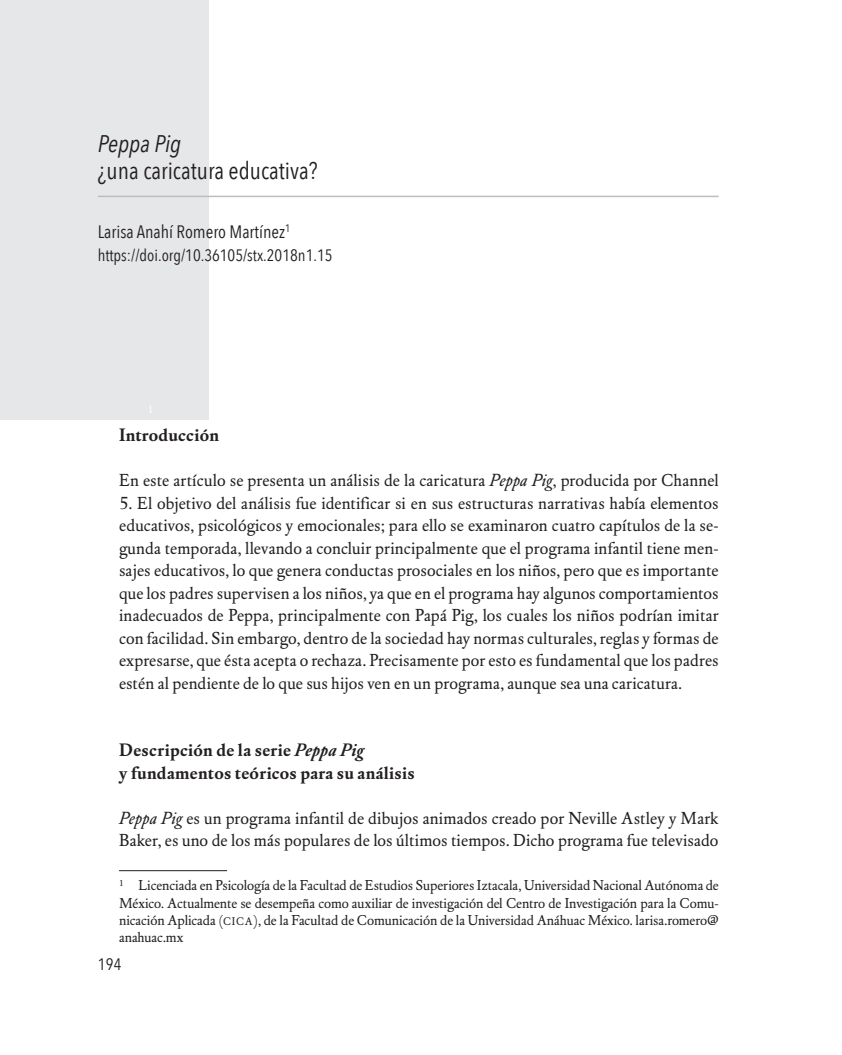
<style>
.page{position:relative;width:842px;height:1055px;background:#fff}
.page>*{position:absolute;margin:0;border:0;box-sizing:border-box;transform-origin:0 0}
.tit_1{font:24px/27px "Avenir Next Condensed";color:#231f20}
.Tit_2{font:700 18px/22.5px "DTL Elzevir ST";letter-spacing:.015em;color:#231f20}
.autor{font:18px "Avenir Next Condensed";color:#231f20}
.Prim_parr{font:17.25px/22.5px "DTL Elzevir T";letter-spacing:.015em;color:#231f20;text-align:justify}
.autor-2{font:16.5px "Avenir Next Condensed";color:#231f20}
.footnote{font:14.25px/17.2px "DTL Elzevir T";color:#231f20;text-align:justify}
.t1{font:10.35px "DTL Elzevir T";color:#fff}
.s1{font-style:italic}
.s2{font-size:10.95px}
</style>
<div class="page">
<div style="left:0;top:0;width:208px;height:419px;background:#e6e7e9"></div>
<hr style="left:119px;top:870px;width:108px;height:1px;background:#231f20">
<hr style="left:98px;top:196px;width:621px;height:1px;background:#bcbdc0">
<p class="tit_1" style="left:98px;top:129px;width:221px"><span class="s1">Peppa Pig<br></span>¿una caricatura educativa?</p>
<p class="autor" style="left:98px;top:217px;width:194px">Larisa Anahí Romero Martínez<sup>1</sup></p>
<p class="autor-2" style="left:98px;top:241px;width:236px">https://doi.org/10.36105/stx.2018n1.15</p>
<p class="t1" style="left:148px;top:403px;width:7px">1</p>
<p class="Tit_2" style="left:119px;top:424px;width:102px">Introducción</p>
<p class="Prim_parr" style="left:119px;top:469px;width:601px">En este artículo se presenta un análisis de la caricatura <span class="s1">Peppa Pig</span>, producida por Channel</p>
<p class="Prim_parr" style="left:119px;top:491px;width:601px">5. El objetivo del análisis fue identificar si en sus estructuras narrativas había elementos educativos, psicológicos y emocionales; para ello se examinaron cuatro capítulos de la se&shy;gunda temporada, llevando a concluir principalmente que el programa infantil tiene men&shy;sajes educativos, lo que genera conductas prosociales en los niños, pero que es importante que los padres supervisen a los niños, ya que en el programa hay algunos comportamientos inadecuados de Peppa, principalmente con Papá Pig, los cuales los niños podrían imitar con facilidad. Sin embargo, dentro de la sociedad hay normas culturales, reglas y formas de expresarse, que ésta acepta o rechaza. Precisamente por esto es fundamental que los padres estén al pendiente de lo que sus hijos ven en un programa, aunque sea una caricatura.</p>
<p class="Tit_2" style="left:119px;top:739px;width:297px">Descripción de la serie <span class="s1">Peppa Pig<br></span>y fundamentos teóricos para su análisis</p>
<p class="Prim_parr" style="left:119px;top:806px;width:601px"><span class="s1">Peppa Pig</span> es un programa infantil de dibujos animados creado por Neville Astley y Mark<br>Baker, es uno de los más populares de los últimos tiempos. Dicho programa fue televisado</p>
<p class="footnote" style="left:119px;top:877px;width:601px"><sup>1</sup> Licenciada en Psicología de la Facultad de Estudios Superiores Iztacala, Universidad Nacional Autónoma de México. Actualmente se desempeña como auxiliar de investigación del Centro de Investigación para la Comu&shy;nicación Aplicada (<span class="s2">CICA</span>), de la Facultad de Comunicación de la Universidad Anáhuac México. larisa.romero@ anahuac.mx</p>
<p class="autor-2" style="left:98px;top:949px;width:25px">194</p>
</div>
